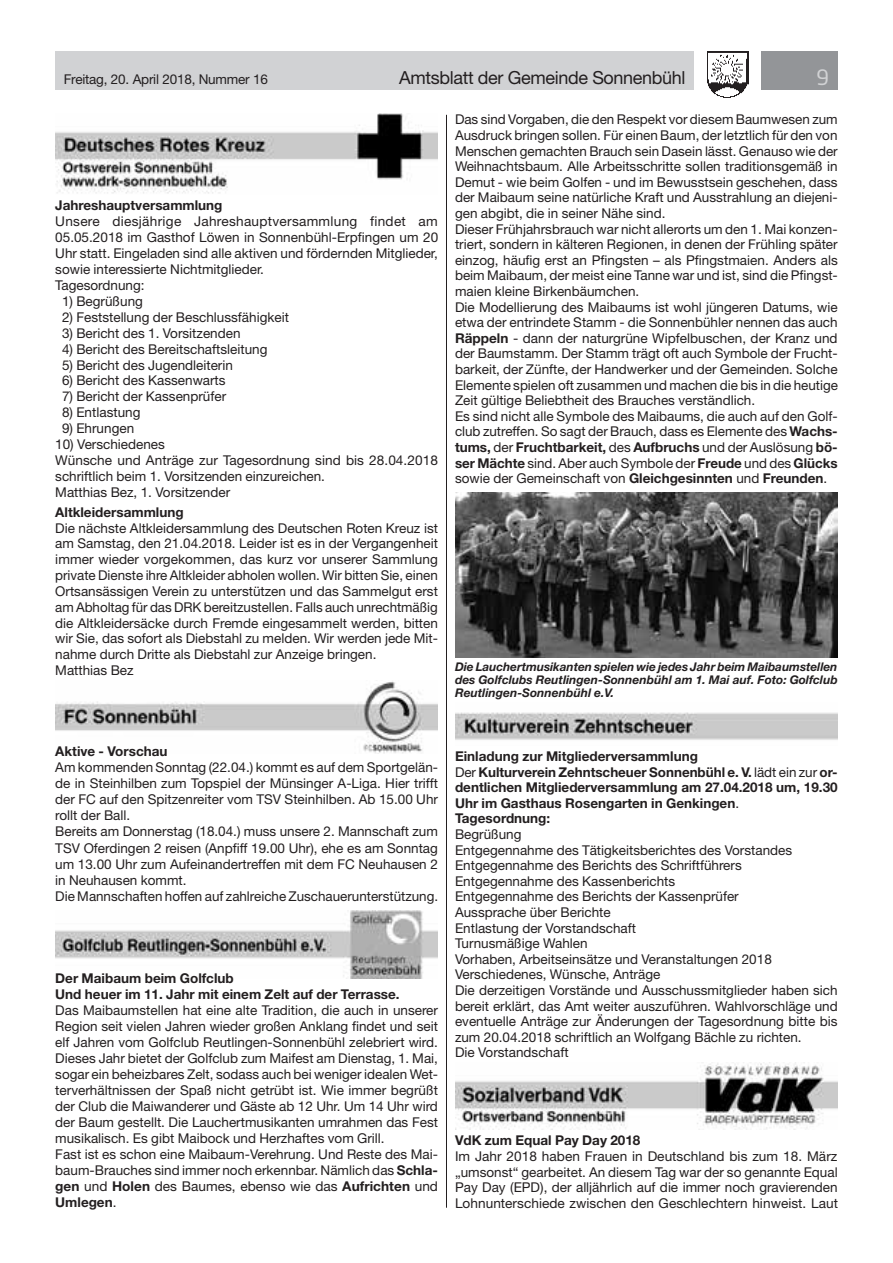
<style>
.page{position:relative;width:893px;height:1263px;background:#fff}
.page>*{position:absolute;margin:0;border:0;box-sizing:border-box;transform-origin:0 0}
.t1{font:21px "Neo Sans Std";color:#d1d2d4}
.t2{font:18px "Helvetica Neue LT Std";letter-spacing:-.02em;color:#231f20}
.t3{font:13.5px/15.6px "Helvetica Neue LT Std";color:#231f20}
.t4{font:700 13.5px/15.6px "Helvetica Neue LT Std";color:#231f20}
.t5{font:italic 700 12px/13px "Helvetica Neue LT Std";color:#231f20;text-align:justify}
.s1{font-weight:700}
.s2{font-weight:400}
</style>
<div class="page">
<div style="left:55px;top:51px;width:639px;height:38px;background:#d1d2d4"></div>
<div style="left:761px;top:51px;width:77px;height:38px;background:#939598"></div>
<img style="left:707px;top:51px;width:41px;height:47px">
<img style="left:55px;top:114px;width:383px;height:80px">
<img style="left:55px;top:681px;width:383px;height:72px">
<img style="left:55px;top:910px;width:383px;height:68px">
<img style="left:455px;top:493px;width:383px;height:165px">
<img style="left:455px;top:712px;width:383px;height:28px">
<img style="left:455px;top:1063px;width:383px;height:67px">
<hr style="left:446px;top:115px;width:1px;height:1093px;background:#231f20">
<p class="t3" style="left:64px;top:71px;width:206px">Freitag, 20. April 2018, Nummer 16</p>
<h2 class="t2" style="left:399px;top:67px;width:288px">Amtsblatt der Gemeinde Sonnenbühl</h2>
<h1 class="t1" style="left:816px;top:64px;width:14px">9</h1>
<p class="t4" style="left:55px;top:198px;width:169px">Jahreshauptversammlung</p>
<p class="t3" style="left:55px;top:213px;width:384px">Unsere diesjährige Jahreshauptversammlung findet am 05.05.2018 im Gasthof Löwen in Sonnenbühl-Erpfingen um 20<br>Uhr statt. Eingeladen sind alle aktiven und fördernden Mitglieder, sowie interessierte Nichtmitglieder.<br>Tagesordnung:</p>
<p class="t3" style="left:62px;top:293px;width:82px">1) Begrüßung</p>
<p class="t3" style="left:62px;top:309px;width:228px">2) Feststellung der Beschlussfähigkeit</p>
<p class="t3" style="left:62px;top:325px;width:180px">3) Bericht des 1. Vorsitzenden</p>
<p class="t3" style="left:62px;top:341px;width:207px">4) Bericht des Bereitschaftsleitung</p>
<p class="t3" style="left:62px;top:357px;width:172px">5) Bericht des Jugendleiterin</p>
<p class="t3" style="left:62px;top:373px;width:165px">6) Bericht des Kassenwarts</p>
<p class="t3" style="left:62px;top:389px;width:166px">7) Bericht der Kassenprüfer</p>
<p class="t3" style="left:62px;top:404px;width:80px">8) Entlastung</p>
<p class="t3" style="left:62px;top:420px;width:74px">9) Ehrungen</p>
<p class="t3" style="left:55px;top:436px;width:384px">10) Verschiedenes<br>Wünsche und Anträge zur Tagesordnung sind bis 28.04.2018 schriftlich beim 1. Vorsitzenden einzureichen.<br>Matthias Bez, 1. Vorsitzender</p>
<p class="t4" style="left:55px;top:504px;width:130px">Altkleidersammlung</p>
<p class="t3" style="left:55px;top:520px;width:384px">Die nächste Altkleidersammlung des Deutschen Roten Kreuz ist am Samstag, den 21.04.2018. Leider ist es in der Vergangenheit immer wieder vorgekommen, das kurz vor unserer Sammlung private Dienste ihre Altkleider abholen wollen. Wir bitten Sie, einen Ortsansässigen Verein zu unterstützen und das Sammelgut erst am Abholtag für das DRK bereitzustellen. Falls auch unrechtmäßig die Altkleidersäcke durch Fremde eingesammelt werden, bitten wir Sie, das sofort als Diebstahl zu melden. Wir werden jede Mit&shy;nahme durch Dritte als Diebstahl zur Anzeige bringen.<br>Matthias Bez</p>
<p class="t3" style="left:455px;top:112px;width:384px">Das sind Vorgaben, die den Respekt vor diesem Baumwesen zum Ausdruck bringen sollen. Für einen Baum, der letztlich für den von Menschen gemachten Brauch sein Dasein lässt. Genauso wie der Weihnachtsbaum. Alle Arbeitsschritte sollen traditionsgemäß in Demut - wie beim Golfen - und im Bewusstsein geschehen, dass der Maibaum seine natürliche Kraft und Ausstrahlung an diejeni&shy;gen abgibt, die in seiner Nähe sind.<br>Dieser Frühjahrsbrauch war nicht allerorts um den 1. Mai konzen&shy;triert, sondern in kälteren Regionen, in denen der Frühling später einzog, häufig erst an Pfingsten – als Pfingstmaien. Anders als beim Maibaum, der meist eine Tanne war und ist, sind die Pfingst&shy;maien kleine Birkenbäumchen.<br>Die Modellierung des Maibaums ist wohl jüngeren Datums, wie etwa der entrindete Stamm - die Sonnenbühler nennen das auch <span class="s1">Räppeln</span> - dann der naturgrüne Wipfelbuschen, der Kranz und der Baumstamm. Der Stamm trägt oft auch Symbole der Frucht&shy;barkeit, der Zünfte, der Handwerker und der Gemeinden. Solche Elemente spielen oft zusammen und machen die bis in die heutige Zeit gültige Beliebtheit des Brauches verständlich.<br>Es sind nicht alle Symbole des Maibaums, die auch auf den Golf&shy;club zutreffen. So sagt der Brauch, dass es Elemente des <span class="s1">Wachs&shy;tums,</span> der <span class="s1">Fruchtbarkeit,</span> des <span class="s1">Aufbruchs</span> und der Auslösung <span class="s1">bö&shy;ser Mächte</span> sind. Aber auch Symbole der <span class="s1">Freude</span> und des <span class="s1">Glücks </span>sowie der Gemeinschaft von <span class="s1">Gleichgesinnten</span> und <span class="s1">Freunden</span>.</p>
<p class="t5" style="left:455px;top:660px;width:384px">Die Lauchertmusikanten spielen wie jedes Jahr beim Maibaumstellen des Golfclubs Reutlingen-Sonnenbühl am 1. Mai auf. Foto: Golfclub Reutlingen-Sonnenbühl e.V.</p>
<p class="t4" style="left:55px;top:743px;width:114px">Aktive - Vorschau</p>
<p class="t3" style="left:55px;top:759px;width:384px;line-height:16px">Am kommenden Sonntag (22.04.) kommt es auf dem Sportgelän&shy;de in Steinhilben zum Topspiel der Münsinger A-Liga. Hier trifft der FC auf den Spitzenreiter vom TSV Steinhilben. Ab 15.00 Uhr rollt der Ball.<br>Bereits am Donnerstag (18.04.) muss unsere 2. Mannschaft zum TSV Oferdingen 2 reisen (Anpfiff 19.00 Uhr), ehe es am Sonntag um 13.00 Uhr zum Aufeinandertreffen mit dem FC Neuhausen 2 in Neuhausen kommt.<br>Die Mannschaften hoffen auf zahlreiche Zuschauerunterstützung.</p>
<p class="t4" style="left:55px;top:969px;width:346px;line-height:16px">Der Maibaum beim Golfclub<br>Und heuer im 11. Jahr mit einem Zelt auf der Terrasse.</p>
<p class="t3" style="left:55px;top:1002px;width:384px;line-height:16px">Das Maibaumstellen hat eine alte Tradition, die auch in unserer Region seit vielen Jahren wieder großen Anklang findet und seit elf Jahren vom Golfclub Reutlingen-Sonnenbühl zelebriert wird.<br>Dieses Jahr bietet der Golfclub zum Maifest am Dienstag, 1. Mai, sogar ein beheizbares Zelt, sodass auch bei weniger idealen Wet&shy;terverhältnissen der Spaß nicht getrübt ist. Wie immer begrüßt der Club die Maiwanderer und Gäste ab 12 Uhr. Um 14 Uhr wird der Baum gestellt. Die Lauchertmusikanten umrahmen das Fest musikalisch. Es gibt Maibock und Herzhaftes vom Grill.<br>Fast ist es schon eine Maibaum-Verehrung. Und Reste des Mai&shy;baum-Brauches sind immer noch erkennbar. Nämlich das <span class="s1">Schla&shy;gen</span> und <span class="s1">Holen</span> des Baumes, ebenso wie das <span class="s1">Aufrichten</span> und <span class="s1">Umlegen</span>.</p>
<p class="t4" style="left:455px;top:748px;width:384px">Einladung zur Mitgliederversammlung<br><span class="s2">Der</span> Kulturverein Zehntscheuer Sonnenbühl e. V. <span class="s2">lädt ein zur</span> or&shy;dentlichen Mitgliederversammlung am 27.04.2018 um, 19.30<br>Uhr im Gasthaus Rosengarten in Genkingen<span class="s2">.<br></span>Tagesordnung:</p>
<p class="t3" style="left:455px;top:826px;width:384px">Begrüßung<br>Entgegennahme des Tätigkeitsberichtes des Vorstandes Entgegennahme des Berichts des Schriftführers Entgegennahme des Kassenberichts<br>Entgegennahme des Berichts der Kassenprüfer<br>Aussprache über Berichte<br>Entlastung der Vorstandschaft<br>Turnusmäßige Wahlen<br>Vorhaben, Arbeitseinsätze und Veranstaltungen 2018<br>Verschiedenes, Wünsche, Anträge<br>Die derzeitigen Vorstände und Ausschussmitglieder haben sich bereit erklärt, das Amt weiter auszuführen. Wahlvorschläge und eventuelle Anträge zur Änderungen der Tagesordnung bitte bis zum 20.04.2018 schriftlich an Wolfgang Bächle zu richten.<br>Die Vorstandschaft</p>
<p class="t4" style="left:455px;top:1132px;width:187px">VdK zum Equal Pay Day 2018</p>
<p class="t3" style="left:455px;top:1148px;width:384px;text-align:justify">Im Jahr 2018 haben Frauen in Deutschland bis zum 18. März „umsonst“ gearbeitet. An diesem Tag war der so genannte Equal Pay Day (EPD), der alljährlich auf die immer noch gravierenden Lohnunterschiede zwischen den Geschlechtern hinweist. Laut</p>
</div>
